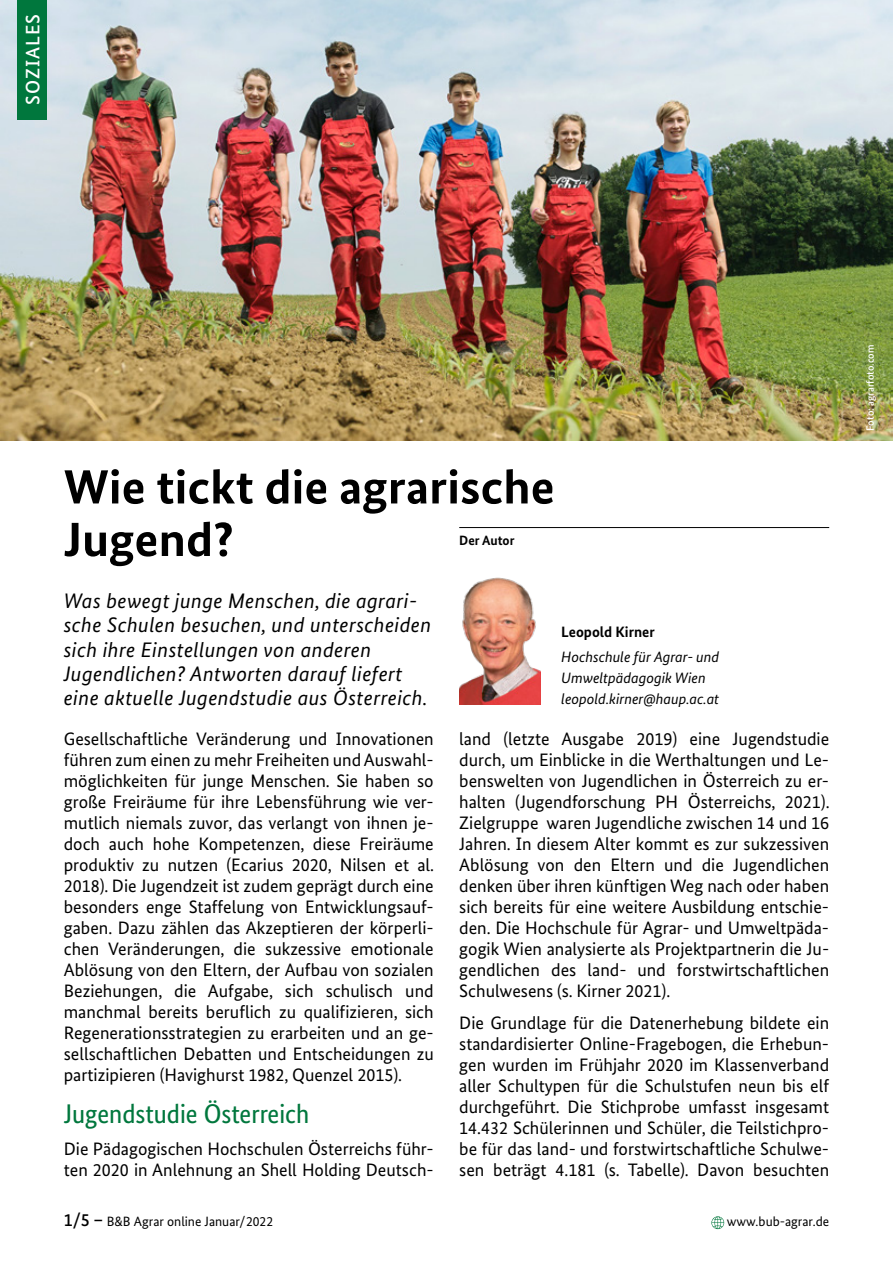
<style>
.page{position:relative;width:893px;height:1263px;background:#fff}
.page>*{position:absolute;margin:0;border:0;box-sizing:border-box;transform-origin:0 0}
.t1{font:700 48px/52.5px "Bundes Sans";color:#000;scale:1.05 1}
.t2{font:27px "Bundes Sans Cond";color:#00773d;scale:1.05 1}
.t3{font:italic 21px/24px "Bundes Sans";letter-spacing:.02em;color:#000}
.t4{font:500 19.5px "Bundes Sans";letter-spacing:.05em;color:#fff}
.t5{font:18px/21px "Bundes Sans";color:#000;text-align:justify}
.t6{font:italic 15px/21px "Bundes Sans";color:#000}
.t7{font:700 15px "Bundes Sans";color:#000}
.t8{font:13.5px "Bundes Sans";color:#000}
.t9{font:700 13.5px "Bundes Sans";color:#000}
.t10{font:500 10.5px "Bundes Sans";color:#fff}
.s1{font-weight:500;font-size:18px}
</style>
<div class="page">
<img style="left:0;top:0;width:893px;height:440px">
<div style="left:17px;top:0;width:30px;height:119px;background:#00773d"></div>
<hr style="left:459px;top:527px;width:370px;height:1px;background:#000">
<img style="left:459px;top:577px;width:81px;height:127px">
<svg style="left:711px;top:1216px;width:13px;height:13px"></svg>
<p class="t4" style="left:21px;top:105px;width:92px;rotate:-90deg">SOZIALES</p>
<h1 class="t1" style="left:64px;top:460px;width:469px">Wie tickt die agrarische<br>Jugend?</h1>
<p class="t3" style="left:64px;top:589px;width:369px">Was bewegt junge Menschen, die agrari&shy;sche Schulen besuchen, und unterscheiden sich ihre Einstellungen von anderen Jugendlichen? Antworten darauf liefert eine aktuelle Jugendstudie aus Österreich.</p>
<p class="t5" style="left:64px;top:728px;width:372px">Gesellschaftliche Veränderung und Innovationen führen zum einen zu mehr Freiheiten und Auswahl&shy;möglichkeiten für junge Menschen. Sie haben so große Freiräume für ihre Lebensführung wie ver&shy;mutlich niemals zuvor, das verlangt von ihnen je&shy;doch auch hohe Kompetenzen, diese Freiräume produktiv zu nutzen (Ecarius 2020, Nilsen et al.<br>2018). Die Jugendzeit ist zudem geprägt durch eine besonders enge Staffelung von Entwicklungsauf&shy;gaben. Dazu zählen das Akzeptieren der körperli&shy;chen Veränderungen, die sukzessive emotionale Ablösung von den Eltern, der Aufbau von sozialen Beziehungen, die Aufgabe, sich schulisch und manchmal bereits beruflich zu qualifizieren, sich Regenerationsstrategien zu erarbeiten und an ge&shy;sellschaftlichen Debatten und Entscheidungen zu partizipieren (Havighurst 1982, Quenzel 2015).</p>
<h2 class="t2" style="left:64px;top:1098px;width:235px">Jugendstudie Österreich</h2>
<p class="t5" style="left:64px;top:1138px;width:371px">Die Pädagogischen Hochschulen Österreichs führ&shy;ten 2020 in Anlehnung an Shell Holding Deutsch-</p>
<p class="t9" style="left:459px;top:532px;width:57px">Der Autor</p>
<p class="t7" style="left:561px;top:623px;width:95px">Leopold Kirner</p>
<p class="t6" style="left:561px;top:647px;width:159px">Hochschule für Agrar- und<br>Umweltpädagogik Wien leopold.kirner@haup.ac.at</p>
<p class="t5" style="left:459px;top:728px;width:372px">land (letzte Ausgabe 2019) eine Jugendstudie durch, um Einblicke in die Werthaltungen und Le&shy;benswelten von Jugendlichen in Österreich zu er&shy;halten (Jugendforschung PH Österreichs, 2021).<br>Zielgruppe waren Jugendliche zwischen 14 und 16<br>Jahren. In diesem Alter kommt es zur sukzessiven Ablösung von den Eltern und die Jugendlichen denken über ihren künftigen Weg nach oder haben sich bereits für eine weitere Ausbildung entschie&shy;den. Die Hochschule für Agrar- und Umweltpäda&shy;gogik Wien analysierte als Projektpartnerin die Ju&shy;gendlichen des land- und forstwirtschaftlichen Schulwesens (s. Kirner 2021).</p>
<p class="t5" style="left:459px;top:1012px;width:371px">Die Grundlage für die Datenerhebung bildete ein standardisierter Online-Fragebogen, die Erhebun&shy;gen wurden im Frühjahr 2020 im Klassenverband aller Schultypen für die Schulstufen neun bis elf durchgeführt. Die Stichprobe umfasst insgesamt 14.432 Schülerinnen und Schüler, die Teilstichpro&shy;be für das land- und forstwirtschaftliche Schulwe&shy;sen beträgt 4.181 (s. Tabelle). Davon besuchten</p>
<p class="t8" style="left:64px;top:1213px;width:211px"><span class="s1">1/5 –</span> B&amp;B Agrar online Januar/2022</p>
<p class="t8" style="left:727px;top:1213px;width:104px">www.bub-agrar.de</p>
<p class="t10" style="left:864px;top:431px;width:88px;rotate:-90deg">Foto: agrarfoto.com</p>
</div>
